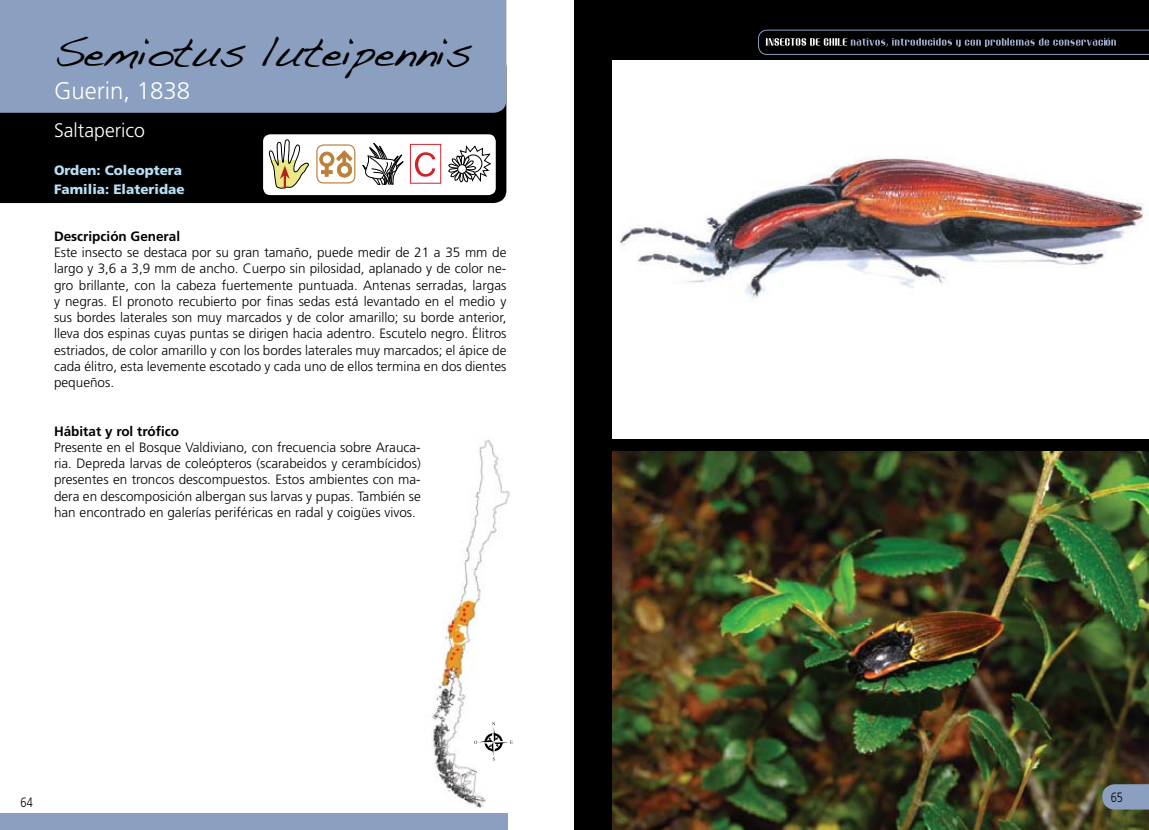
<style>
.page{position:relative;width:1149px;height:830px;background:#fff}
.page>*{position:absolute;margin:0;border:0;box-sizing:border-box;transform-origin:0 0}
.t1{font:42px "Handwriting Dakota";letter-spacing:-.02em;color:#000}
.t2{font:300 24px "Frutiger LT Std";color:#fff}
.t3{font:300 19.5px "Frutiger LT Std";color:#fff}
.t4{font:300 13.5px/16.2px "Frutiger LT Std";color:#000;text-align:justify}
.t5{font:700 13.5px "Frutiger LT Std";color:#000}
.t6{font:900 13.5px/19.5px "Frutiger LT Std";color:#b9e0f7}
.t7{font:300 13.5px "Frutiger LT Std";color:#000;scale:.81 1}
</style>
<div class="page">
<div style="left:0;top:113px;width:506px;height:90px;background:#000"></div>
<div style="left:0;top:0;width:506px;height:113px;background:#8b9fc0"></div>
<div style="left:0;top:813px;width:507px;height:16px;background:#8b9fc0"></div>
<div style="left:263px;top:134px;width:232px;height:61px;background:#fff;border-radius:7px"></div>
<div style="left:574px;top:0;width:574px;height:829px;background:#000"></div>
<svg style="left:758px;top:30px;width:390px;height:25px"></svg>
<svg style="left:319px;top:150px;width:34px;height:28px"></svg>
<div style="left:316px;top:144px;width:39px;height:39px;border:1px solid #bb813b;border-radius:7px"></div>
<svg style="left:268px;top:139px;width:41px;height:50px"></svg>
<svg style="left:448px;top:145px;width:43px;height:37px"></svg>
<div style="left:457px;top:164px;width:9px;height:9px;background:#fff;border-radius:50%"></div>
<div style="left:457px;top:164px;width:9px;height:9px;border:1px solid #000;border-radius:50%"></div>
<svg style="left:362px;top:143px;width:42px;height:42px"></svg>
<img style="left:432px;top:439px;width:81px;height:369px">
<img style="left:612px;top:451px;width:536px;height:378px">
<svg style="left:1101px;top:783px;width:47px;height:26px"></svg>
<div style="left:612px;top:60px;width:536px;height:379px;background:#fff"></div>
<img style="left:619px;top:157px;width:527px;height:143px">
<div style="left:410px;top:144px;width:31px;height:39px;border:1px solid #d2232a"></div>
<svg style="left:415px;top:152px;width:20px;height:25px"></svg>
<svg style="left:474px;top:722px;width:38px;height:38px"></svg>
<h1 class="t1" style="left:54px;top:27px;width:419px">Semiotus luteipennis</h1>
<h2 class="t2" style="left:54px;top:77px;width:138px">Guerin, 1838</h2>
<h3 class="t3" style="left:54px;top:119px;width:92px">Saltaperico</h3>
<p class="t6" style="left:54px;top:160px;width:132px">Orden: Coleoptera<br>Familia: Elateridae</p>
<p class="t5" style="left:54px;top:228px;width:128px">Descripción General</p>
<p class="t4" style="left:54px;top:244px;width:454px">Este insecto se destaca por su gran tamaño, puede medir de 21 a 35 mm de largo y 3,6 a 3,9 mm de ancho. Cuerpo sin pilosidad, aplanado y de color ne&shy;gro brillante, con la cabeza fuertemente puntuada. Antenas serradas, largas y negras. El pronoto recubierto por finas sedas está levantado en el medio y sus bordes laterales son muy marcados y de color amarillo; su borde anterior, lleva dos espinas cuyas puntas se dirigen hacia adentro. Escutelo negro. Élitros estriados, de color amarillo y con los bordes laterales muy marcados; el ápice de cada élitro, esta levemente escotado y cada uno de ellos termina en dos dientes pequeños.</p>
<p class="t5" style="left:54px;top:423px;width:126px">H ábitat y rol trófico</p>
<p class="t4" style="left:54px;top:439px;width:368px">Presente en el Bosque Valdiviano, con frecuencia sobre Arauca&shy;ria. Depreda larvas de coleópteros (scarabeidos y cerambícidos) presentes en troncos descompuestos. Estos ambientes con ma&shy;dera en descomposición albergan sus larvas y pupas. También se han encontrado en galerías periféricas en radal y coigües vivos.</p>
<p class="t7" style="left:1110px;top:789px;width:17px">65</p>
<p class="t7" style="left:21px;top:794px;width:17px">64</p>
<p class="t7" style="left:1110px;top:797px;width:17px">65</p>
</div>
